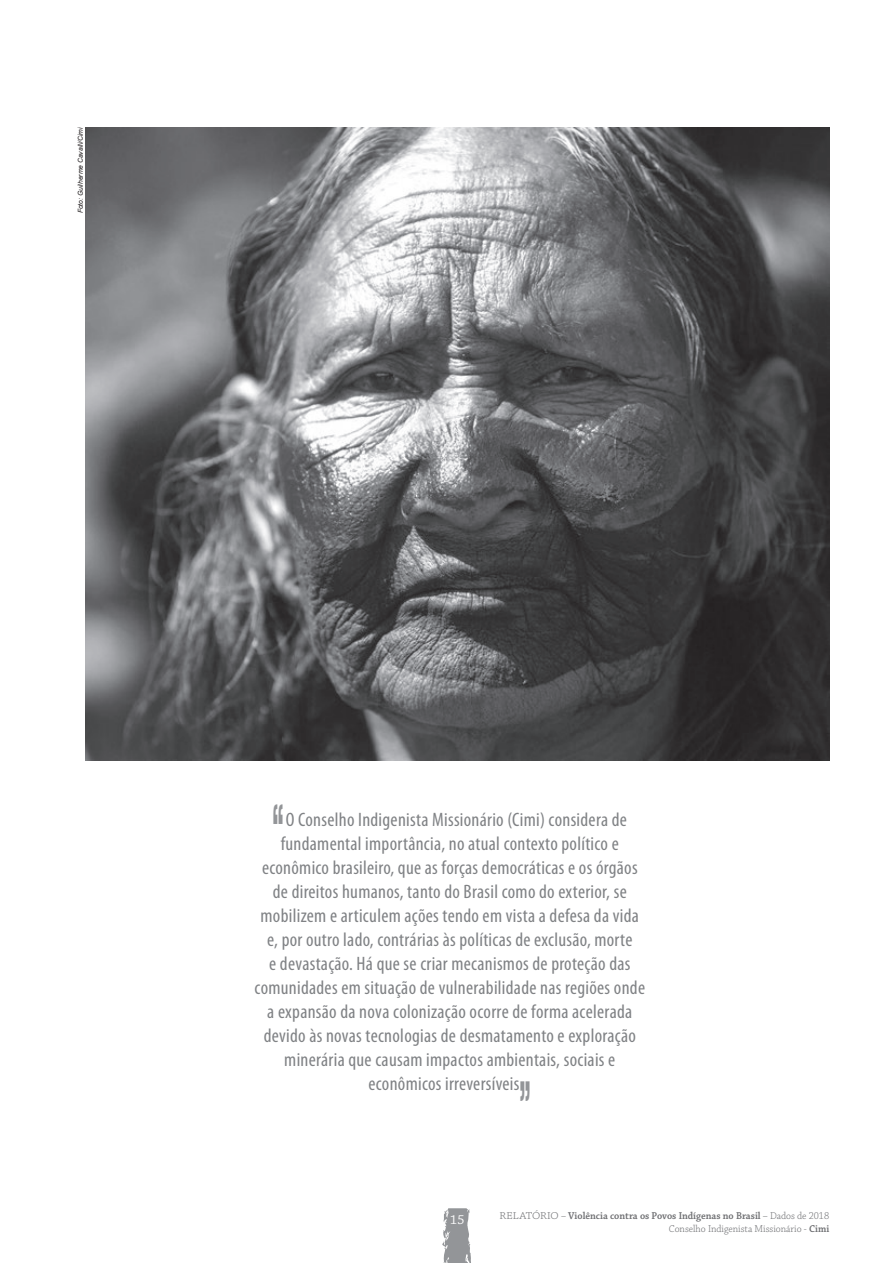
<style>
.page{position:relative;width:893px;height:1263px;background:#fff}
.page>*{position:absolute;margin:0;border:0;box-sizing:border-box;transform-origin:0 0}
.Olho_-_aspas_c13{font:700 66px "Compacta BT";color:#939598;scale:.4 1}
.Olho_-_aspas_c13-2{font:condensed 19.5px "Myriad Pro";letter-spacing:.015em;color:#808285}
.t1{font:13.5px "Chaparral Pro";color:#fff}
.t2{font:300 10.5px/13px "Chaparral Pro";color:#6c6d70;text-align:right;scale:1.1 1}
.credito_foto{font:italic 6.75px "Arial";color:#231f20}
.s1{font-weight:600}
</style>
<div class="page">
<svg style="left:442px;top:1208px;width:29px;height:55px;background:#a7a9ab"></svg>
<img style="left:85px;top:128px;width:744px;height:632px">
<p class="credito_foto" style="left:76px;top:213px;width:88px;rotate:-90deg">Foto: Guilherme Cavalli/Cimi</p>
<p class="Olho_-_aspas_c13" style="left:273px;top:791px;width:30px">“</p>
<p class="Olho_-_aspas_c13-2" style="left:286px;top:809px;width:343px">O Conselho Indigenista Missionário (Cimi) considera de</p>
<p class="Olho_-_aspas_c13-2" style="left:281px;top:833px;width:340px">fundamental importância, no atual contexto político e</p>
<p class="Olho_-_aspas_c13-2" style="left:262px;top:857px;width:377px">econômico brasileiro, que as forças democráticas e os órgãos</p>
<p class="Olho_-_aspas_c13-2" style="left:273px;top:881px;width:355px">de direitos humanos, tanto do Brasil como do exterior, se</p>
<p class="Olho_-_aspas_c13-2" style="left:261px;top:905px;width:380px">mobilizem e articulem ações tendo em vista a defesa da vida</p>
<p class="Olho_-_aspas_c13-2" style="left:267px;top:929px;width:367px">e, por outro lado, contrárias às políticas de exclusão, morte</p>
<p class="Olho_-_aspas_c13-2" style="left:269px;top:953px;width:363px">e devastação. Há que se criar mecanismos de proteção das</p>
<p class="Olho_-_aspas_c13-2" style="left:255px;top:977px;width:392px">comunidades em situação de vulnerabilidade nas regiões onde</p>
<p class="Olho_-_aspas_c13-2" style="left:267px;top:1001px;width:367px">a expansão da nova colonização ocorre de forma acelerada</p>
<p class="Olho_-_aspas_c13-2" style="left:264px;top:1025px;width:374px">devido às novas tecnologias de desmatamento e exploração</p>
<p class="Olho_-_aspas_c13-2" style="left:284px;top:1049px;width:333px">minerária que causam impactos ambientais, sociais e</p>
<p class="Olho_-_aspas_c13-2" style="left:368px;top:1073px;width:152px">econômicos irreversíveis</p>
<p class="Olho_-_aspas_c13" style="left:520px;top:1068px;width:30px">”</p>
<p class="t1" style="left:450px;top:1213px;width:16px">15</p>
<p class="t2" style="left:500px;top:1210px;width:301px">RELATÓRIO – <span class="s1">Violência contra os Povos Indígenas no Brasil</span> – Dados de 2018<br>Conselho Indigenista Missionário - <span class="s1">Cimi</span></p>
</div>
